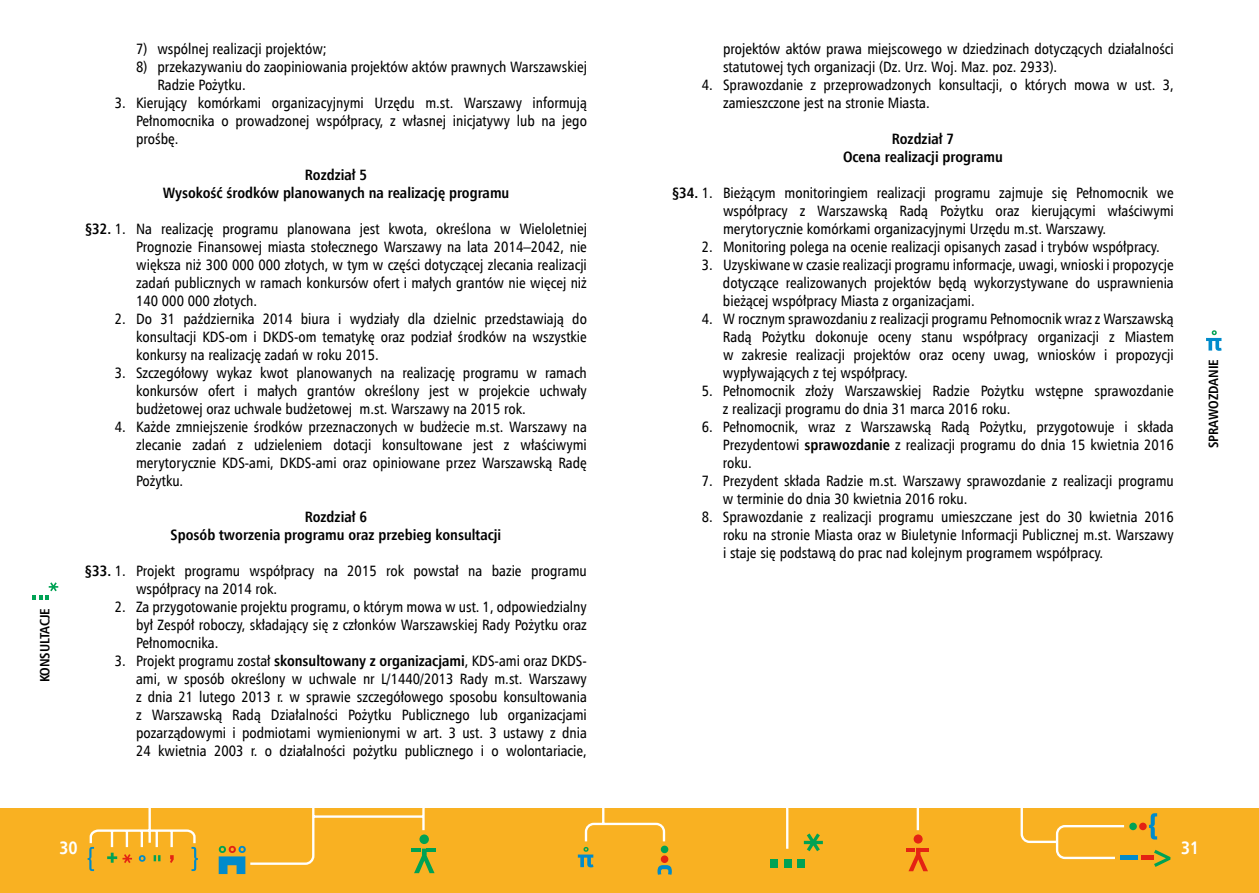
<style>
.page{position:relative;width:1259px;height:893px;background:#fff}
.page>*{position:absolute;margin:0;border:0;box-sizing:border-box;transform-origin:0 0}
.t1{font:700 18px "Humnst 777 Cn TL";color:#fff}
.t2{font:15px/18px "Humnst 777 Cn EU";color:#000;text-align:justify}
.t3{font:700 15px/18px "Humnst 777 Cn EU";color:#000;text-align:center}
.t4{font:700 13.5px "Humnst 777 Cn EU";letter-spacing:-.01em;color:#000}
.s1{font-weight:700}
</style>
<div class="page">
<div style="left:0;top:808px;width:1259px;height:85px;background:#f9b122"></div>
<svg style="left:89px;top:808px;width:1037px;height:58px"></svg>
<svg style="left:411px;top:849px;width:25px;height:24px"></svg>
<div style="left:419px;top:834px;width:10px;height:10px;background:#00a254;border-radius:50%"></div>
<svg style="left:906px;top:848px;width:23px;height:23px"></svg>
<div style="left:913px;top:834px;width:9px;height:9px;background:#e42313;border-radius:50%"></div>
<svg style="left:88px;top:847px;width:6px;height:24px"></svg>
<svg style="left:191px;top:847px;width:7px;height:24px"></svg>
<svg style="left:578px;top:847px;width:15px;height:20px"></svg>
<svg style="left:107px;top:853px;width:25px;height:10px"></svg>
<svg style="left:139px;top:855px;width:7px;height:7px"></svg>
<svg style="left:154px;top:855px;width:6px;height:6px"></svg>
<svg style="left:170px;top:855px;width:4px;height:8px"></svg>
<hr style="left:1120px;top:856px;width:18px;height:4px;background:#008bcb">
<hr style="left:1141px;top:856px;width:13px;height:4px;background:#e42313">
<svg style="left:1154px;top:850px;width:16px;height:17px"></svg>
<svg style="left:219px;top:846px;width:27px;height:28px"></svg>
<div style="left:770px;top:859px;width:7px;height:9px;background:#00a254"></div>
<div style="left:784px;top:859px;width:7px;height:9px;background:#00a254"></div>
<div style="left:797px;top:859px;width:7px;height:9px;background:#00a254"></div>
<svg style="left:804px;top:833px;width:19px;height:18px"></svg>
<div style="left:1129px;top:823px;width:8px;height:7px;background:#00a254;border-radius:50%"></div>
<div style="left:1139px;top:823px;width:7px;height:7px;background:#e42313;border-radius:50%"></div>
<svg style="left:1149px;top:813px;width:8px;height:26px"></svg>
<div style="left:661px;top:846px;width:7px;height:7px;background:#00a254;border-radius:50%"></div>
<div style="left:661px;top:855px;width:7px;height:8px;background:#e42313;border-radius:50%"></div>
<svg style="left:657px;top:865px;width:15px;height:10px"></svg>
<svg style="left:32px;top:582px;width:26px;height:17px"></svg>
<svg style="left:1206px;top:330px;width:15px;height:21px"></svg>
<p class="t4" style="left:36px;top:682px;width:76px;rotate:-90deg">KONSULTACJE</p>
<p class="t2" style="left:136px;top:39px;width:192px">7) wspólnej realizacji projektów;</p>
<p class="t2" style="left:157px;top:57px;width:431px;text-indent:-21px">8) przekazywaniu do zaopiniowania projektów aktów prawnych Warszawskiej<br>Radzie Pożytku.</p>
<p class="t2" style="left:136px;top:93px;width:452px;text-indent:-21px">3. Kierujący komórkami organizacyjnymi Urzędu m.st. Warszawy informują Pełnomocnika o prowadzonej współpracy, z własnej inicjatywy lub na jego prośbę.</p>
<p class="t3" style="left:163px;top:165px;width:348px">Rozdział 5<br>Wysokość środków planowanych na realizację programu</p>
<p class="t2" style="left:136px;top:219px;width:452px;text-indent:-51px"><span class="s1">§32.</span> 1. Na realizację programu planowana jest kwota, określona w Wieloletniej Prognozie Finansowej miasta stołecznego Warszawy na lata 2014–2042, nie większa niż 300 000 000 złotych, w tym w części dotyczącej zlecania realizacji zadań publicznych w ramach konkursów ofert i małych grantów nie więcej niż 140 000 000 złotych.</p>
<p class="t2" style="left:136px;top:309px;width:452px;text-indent:-21px">2. Do 31 października 2014 biura i wydziały dla dzielnic przedstawiają do konsultacji KDS-om i DKDS-om tematykę oraz podział środków na wszystkie konkursy na realizację zadań w roku 2015.</p>
<p class="t2" style="left:136px;top:363px;width:452px;text-indent:-21px">3. Szczegółowy wykaz kwot planowanych na realizację programu w ramach konkursów ofert i małych grantów określony jest w projekcie uchwały budżetowej oraz uchwale budżetowej m.st. Warszawy na 2015 rok.</p>
<p class="t2" style="left:136px;top:417px;width:452px;text-indent:-21px">4. Każde zmniejszenie środków przeznaczonych w budżecie m.st. Warszawy na zlecanie zadań z udzieleniem dotacji konsultowane jest z właściwymi merytorycznie KDS-ami, DKDS-ami oraz opiniowane przez Warszawską Radę Pożytku.</p>
<p class="t3" style="left:171px;top:507px;width:332px">Rozdział 6<br>Sposób tworzenia programu oraz przebieg konsultacji</p>
<p class="t2" style="left:136px;top:561px;width:452px;text-indent:-51px"><span class="s1">§33.</span> 1. Projekt programu współpracy na 2015 rok powstał na bazie programu współpracy na 2014 rok.</p>
<p class="t2" style="left:136px;top:597px;width:452px;text-indent:-21px">2. Za przygotowanie projektu programu, o którym mowa w ust. 1, odpowiedzialny był Zespół roboczy, składający się z członków Warszawskiej Rady Pożytku oraz Pełnomocnika.</p>
<p class="t2" style="left:136px;top:651px;width:452px;text-indent:-21px">3. Projekt programu został <span class="s1">skonsultowany z organizacjami</span>, KDS-ami oraz DKDS&shy;ami, w sposób określony w uchwale nr L/1440/2013 Rady m.st. Warszawy z dnia 21 lutego 2013 r. w sprawie szczegółowego sposobu konsultowania z Warszawską Radą Działalności Pożytku Publicznego lub organizacjami pozarządowymi i podmiotami wymienionymi w art. 3 ust. 3 ustawy z dnia 24 kwietnia 2003 r. o działalności pożytku publicznego i o wolontariacie,</p>
<p class="t1" style="left:60px;top:836px;width:20px">30</p>
<p class="t2" style="left:723px;top:39px;width:452px">projektów aktów prawa miejscowego w dziedzinach dotyczących działalności statutowej tych organizacji (Dz. Urz. Woj. Maz. poz. 2933).</p>
<p class="t2" style="left:723px;top:75px;width:452px;text-indent:-21px">4. Sprawozdanie z przeprowadzonych konsultacji, o których mowa w ust. 3, zamieszczone jest na stronie Miasta.</p>
<p class="t3" style="left:843px;top:129px;width:161px">Rozdział 7<br>Ocena realizacji programu</p>
<p class="t2" style="left:723px;top:183px;width:452px;text-indent:-51px"><span class="s1">§34.</span> 1. Bieżącym monitoringiem realizacji programu zajmuje się Pełnomocnik we współpracy z Warszawską Radą Pożytku oraz kierującymi właściwymi merytorycznie komórkami organizacyjnymi Urzędu m.st. Warszawy.</p>
<p class="t2" style="left:702px;top:237px;width:459px">2. Monitoring polega na ocenie realizacji opisanych zasad i trybów współpracy.</p>
<p class="t2" style="left:723px;top:255px;width:452px;text-indent:-21px">3. Uzyskiwane w czasie realizacji programu informacje, uwagi, wnioski i propozycje dotyczące realizowanych projektów będą wykorzystywane do usprawnienia bieżącej współpracy Miasta z organizacjami.</p>
<p class="t2" style="left:723px;top:309px;width:452px;text-indent:-21px">4. W rocznym sprawozdaniu z realizacji programu Pełnomocnik wraz z Warszawską Radą Pożytku dokonuje oceny stanu współpracy organizacji z Miastem w zakresie realizacji projektów oraz oceny uwag, wniosków i propozycji wypływających z tej współpracy.</p>
<p class="t2" style="left:723px;top:381px;width:452px;text-indent:-21px">5. Pełnomocnik złoży Warszawskiej Radzie Pożytku wstępne sprawozdanie z realizacji programu do dnia 31 marca 2016 roku.</p>
<p class="t2" style="left:723px;top:417px;width:452px;text-indent:-21px">6. Pełnomocnik, wraz z Warszawską Radą Pożytku, przygotowuje i składa Prezydentowi <span class="s1">sprawozdanie</span> z realizacji programu do dnia 15 kwietnia 2016 roku.</p>
<p class="t2" style="left:723px;top:471px;width:452px;text-indent:-21px">7. Prezydent składa Radzie m.st. Warszawy sprawozdanie z realizacji programu w terminie do dnia 30 kwietnia 2016 roku.</p>
<p class="t2" style="left:723px;top:507px;width:452px;text-indent:-21px">8. Sprawozdanie z realizacji programu umieszczane jest do 30 kwietnia 2016 roku na stronie Miasta oraz w Biuletynie Informacji Publicznej m.st. Warszawy i staje się podstawą do prac nad kolejnym programem współpracy.</p>
<p class="t4" style="left:1204px;top:448px;width:90px;rotate:-90deg">SPRAWOZDANIE</p>
<p class="t1" style="left:1181px;top:836px;width:20px">31</p>
</div>
